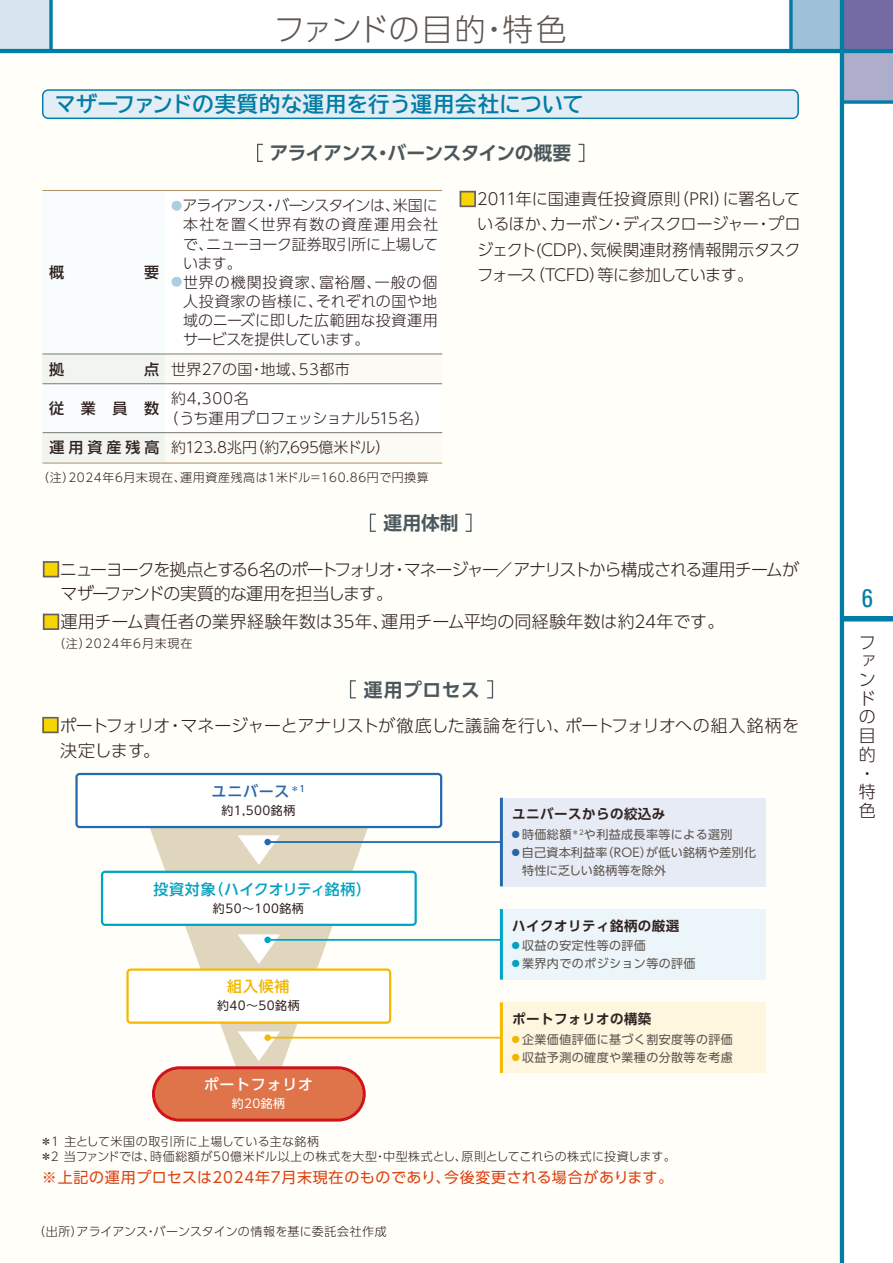
<style>
.page{position:relative;width:893px;height:1263px;background:#fff}
.page>*{position:absolute;margin:0;border:0;box-sizing:border-box;transform-origin:0 0}
.t1{font:30.9px "UD Shin Go Pro Light 90 pv RKSJ H";letter-spacing:.005em;color:#5d554f}
.t2{font:condensed 25.5px "Univers";color:#007da4}
.t3{font:21.3px "TBUD Go Std Bold 90 pv RKSJ H";letter-spacing:.01em;color:#007da4}
.t4{font:18.75px "UD Shin Go Pro De Bold 90 pv RKSJ H";letter-spacing:-.035em;color:#4a575d}
.t5{font:18.75px "UD Shin Go Pro De Bold 90 pv RKSJ H";letter-spacing:-.01em;color:#4a575d}
.t6{font:16.95px/24px "UD Shin Go Pro Light 90 pv RKSJ H";letter-spacing:-.07em;color:#312221}
.t7{font:16.95px/18.8px "UD Shin Go Pro Light 90 pv RKSJ H";letter-spacing:-.035em;color:#312221}
.t8{font:16.95px "UD Shin Go Pro Light 90 pv RKSJ H";letter-spacing:.005em;color:#312221}
.t9{font:16.2px/25.3px "UD Shin Go Pro Light 90 pv RKSJ H";letter-spacing:-.035em;color:#312221;text-align:justify}
.t10{font:15px/19.2px "UD Shin Go Pro Light 90 pv RKSJ H";color:#312221;text-align:justify}
.t11{font:15px "UD Shin Go Pro Regular 90 pv RKSJ H";letter-spacing:.045em;color:#dc4314}
.t12{font:15px "UD Shin Go Pro Light 90 pv RKSJ H";letter-spacing:-.03em;color:#312221}
.t13{font:15px "UD Shin Go Pro Medium 90 pv RKSJ H";letter-spacing:-.02em;color:#06a1bf}
.t14{font:15px "UD Shin Go Pro Light 90 pv RKSJ H";letter-spacing:.02em;color:#312221}
.t15{font:15px "UD Shin Go Pro Medium 90 pv RKSJ H";letter-spacing:.05em;color:#2b66a7}
.t16{font:15px "UD Shin Go Pro Medium 90 pv RKSJ H";letter-spacing:.05em;color:#fff}
.t17{font:15px "UD Shin Go Pro Medium 90 pv RKSJ H";color:#312221}
.t18{font:15px "UD Shin Go Pro Medium 90 pv RKSJ H";color:#f0b700}
.t19{font:13.5px "UD Shin Go Pro De Bold 90 pv RKSJ H";letter-spacing:.035em;color:#312221}
.t20{font:12px/18px "UD Shin Go Pro Regular 90 pv RKSJ H";letter-spacing:.035em;color:#5d554f}
.t21{font:12px/15px "UD Shin Go Pro Light 90 pv RKSJ H";letter-spacing:.02em;color:#312221}
.t22{font:12px "UD Shin Go Pro Light 90 pv RKSJ H";letter-spacing:.05em;color:#312221}
.t23{font:12px "UD Shin Go Pro Light 90 pv RKSJ H";letter-spacing:.015em;color:#312221}
.t24{font:12px "UD Shin Go Pro Regular 90 pv RKSJ H";letter-spacing:.035em;color:#312221}
.t25{font:12px "UD Shin Go Pro Light 90 pv RKSJ H";letter-spacing:.075em;color:#312221}
.t26{font:12px "UD Shin Go Pro Regular 90 pv RKSJ H";letter-spacing:.035em;color:#fff}
.s1{font-size:11.25px;color:#adcde0}
.s2{font-size:16.95px;color:#f6d500}
.s3{font-family:"UD Shin Go Pro Medium 90 pv RKSJ H"}
.s4{color:#f6d500}
.s5{color:#2b66a7}
.s6{color:#06a1bf}
.s7{color:#f0b700}
</style>
<div class="page">
<div style="left:842px;top:0;width:51px;height:51px;background:#746ba5"></div>
<div style="left:0;top:0;width:51px;height:51px;background:#d7e4ef"></div>
<div style="left:842px;top:51px;width:51px;height:51px;background:#aeadcc"></div>
<div style="left:791px;top:0;width:51px;height:51px;background:#9ec0d8"></div>
<svg style="left:49px;top:0;width:4px;height:49px"></svg>
<div style="left:0;top:51px;width:842px;height:1212px;background:#fffef9"></div>
<div style="left:842px;top:616px;width:51px;height:5px;background:#007da4"></div>
<hr style="left:840px;top:0;width:4px;height:1263px;background:#007da4">
<hr style="left:0;top:49px;width:893px;height:4px;background:#007da4">
<svg style="left:844px;top:100px;width:49px;height:4px"></svg>
<svg style="left:789px;top:0;width:4px;height:49px"></svg>
<svg style="left:42px;top:89px;width:757px;height:30px;background:#cce2ed"></svg>
<svg style="left:135px;top:828px;width:248px;height:211px;fill:#e0d6be"></svg>
<svg style="left:238px;top:835px;width:42px;height:30px"></svg>
<svg style="left:75px;top:773px;width:367px;height:55px"></svg>
<svg style="left:101px;top:871px;width:316px;height:55px"></svg>
<svg style="left:126px;top:934px;width:265px;height:90px"></svg>
<svg style="left:152px;top:1031px;width:214px;height:90px"></svg>
<div style="left:501px;top:798px;width:264px;height:88px;background:#e7ebf5"></div>
<hr style="left:500px;top:798px;width:3px;height:88px;background:#2569af">
<div style="left:264px;top:839px;width:7px;height:6px;background:#2569af;border-radius:50%"></div>
<hr style="left:268px;top:841px;width:233px;height:2px;background:#2569af">
<div style="left:501px;top:909px;width:264px;height:71px;background:#ecf5f9"></div>
<hr style="left:500px;top:909px;width:3px;height:71px;background:#00a5c6">
<div style="left:264px;top:936px;width:7px;height:7px;background:#00a5c6;border-radius:50%"></div>
<hr style="left:268px;top:939px;width:233px;height:2px;background:#00a5c6">
<div style="left:501px;top:1002px;width:264px;height:71px;background:#fef6de"></div>
<hr style="left:500px;top:1002px;width:3px;height:71px;background:#f4b900">
<div style="left:264px;top:1034px;width:7px;height:7px;background:#f4b900;border-radius:50%"></div>
<hr style="left:268px;top:1037px;width:233px;height:1px;background:#f4b900">
<div style="left:42px;top:717px;width:17px;height:16px;border:2px solid #68615b"></div>
<div style="left:350px;top:680px;width:6px;height:18px;border:1px solid #4c585d"></div>
<div style="left:486px;top:680px;width:7px;height:18px;border:1px solid #4c585d"></div>
<div style="left:43px;top:190px;width:399px;height:273px;background:#fff"></div>
<div style="left:43px;top:190px;width:122px;height:273px;background:#f9fcfd"></div>
<div style="left:165px;top:354px;width:277px;height:30px;background:#fbfaf4"></div>
<div style="left:43px;top:354px;width:122px;height:30px;background:#f2f4f0"></div>
<div style="left:165px;top:433px;width:277px;height:29px;background:#fbfaf4"></div>
<div style="left:43px;top:433px;width:122px;height:29px;background:#f2f4f0"></div>
<hr style="left:43px;top:354px;width:399px;height:1px;background:#7c7973">
<hr style="left:43px;top:383px;width:399px;height:1px;background:#7c7973">
<hr style="left:43px;top:432px;width:399px;height:1px;background:#7c7973">
<hr style="left:43px;top:462px;width:399px;height:2px;background:#ac936c">
<hr style="left:43px;top:190px;width:399px;height:1px;background:#ac936c">
<div style="left:460px;top:191px;width:16px;height:16px;border:2px solid #68615b"></div>
<div style="left:257px;top:144px;width:7px;height:18px;border:1px solid #4c585d"></div>
<div style="left:578px;top:144px;width:6px;height:18px;border:1px solid #4c585d"></div>
<div style="left:43px;top:561px;width:16px;height:16px;border:2px solid #68615b"></div>
<div style="left:43px;top:614px;width:16px;height:16px;border:2px solid #68615b"></div>
<div style="left:370px;top:514px;width:6px;height:18px;border:1px solid #4c585d"></div>
<div style="left:465px;top:514px;width:7px;height:18px;border:1px solid #4c585d"></div>
<h1 class="t1" style="left:274px;top:18px;width:295px">ファンドの目的・特色</h1>
<h3 class="t3" style="left:55px;top:96px;width:530px">マザーファンドの実質的な運用を行う運用会社について</h3>
<p class="t17" style="left:49px;top:267px;width:16px">概</p>
<p class="t17" style="left:144px;top:267px;width:16px">要</p>
<p class="t4" style="left:270px;top:146px;width:303px">アライアンス・バーンスタインの概要</p>
<p class="t10" style="left:183px;top:198px;width:257px;text-indent:-12px"><span class="s1">●</span>アライアンス・バーンスタインは、米国に本社を置く世界有数の資産運用会社で、ニューヨーク証券取引所に上場しています。</p>
<p class="t10" style="left:183px;top:275px;width:256px;text-indent:-12px"><span class="s1">●</span>世界の機関投資家、富裕層、一般の個人投資家の皆様に、それぞれの国や地域のニーズに即した広範囲な投資運用サービスを提供しています。</p>
<p class="t9" style="left:477px;top:189px;width:325px;text-indent:-18px"><span class="s2">■</span>2011年に国連責任投資原則（PRI）に署名しているほか、カーボン・ディスクロージャー・プロジェクト(CDP)、気候関連財務情報開示タスクフォース（TCFD）等に参加しています。</p>
<p class="t17" style="left:49px;top:363px;width:16px">拠</p>
<p class="t14" style="left:144px;top:363px;width:207px"><span class="s3">点</span> 世界27の国・地域、53都市</p>
<p class="t17" style="left:49px;top:402px;width:112px">従業員数</p>
<p class="t10" style="left:164px;top:391px;width:268px;text-indent:8px">約4,300名<br>（うち運用プロフェッショナル515名）</p>
<p class="t12" style="left:49px;top:442px;width:342px"><span class="s3">運用資産残高</span> 約123.8兆円（約7,695億米ドル）</p>
<p class="t22" style="left:37px;top:473px;width:393px">（注）2024年6月末現在、運用資産残高は１米ドル＝160.86円で円換算</p>
<p class="t5" style="left:384px;top:516px;width:76px">運用体制</p>
<p class="t6" style="left:61px;top:560px;width:740px;text-indent:-18px"><span class="s4">■</span>ニューヨークを拠点とする6名のポートフォリオ・マネージャー／アナリストから構成される運用チームがマザーファンドの実質的な運用を担当します。</p>
<p class="t8" style="left:42px;top:615px;width:684px"><span class="s4">■</span>運用チーム責任者の業界経験年数は35年、運用チーム平均の同経験年数は約24年です。</p>
<p class="t25" style="left:53px;top:639px;width:141px">（注）2024年6月末現在</p>
<p class="t5" style="left:364px;top:683px;width:117px">運用プロセス</p>
<p class="t7" style="left:60px;top:715px;width:740px;line-height:25.5px;text-indent:-18px"><span class="s4">■</span>ポートフォリオ・マネージャーとアナリストが徹底した議論を行い、ポートフォリオへの組入銘柄を決定します。</p>
<p class="t15" style="left:212px;top:785px;width:95px">ユニバース<sup>＊1</sup></p>
<p class="t24" style="left:221px;top:806px;width:75px">約1,500銘柄</p>
<p class="t13" style="left:153px;top:883px;width:219px">投資対象（ハイクオリティ銘柄）</p>
<p class="t24" style="left:213px;top:904px;width:92px">約50～100銘柄</p>
<p class="t18" style="left:227px;top:981px;width:64px">組入候補</p>
<p class="t24" style="left:217px;top:1001px;width:84px">約40～50銘柄</p>
<p class="t16" style="left:204px;top:1079px;width:111px">ポートフォリオ</p>
<p class="t26" style="left:232px;top:1099px;width:55px">約20銘柄</p>
<p class="t19" style="left:512px;top:809px;width:155px">ユニバースからの絞込み</p>
<p class="t20" style="left:510px;top:827px;width:224px"><span class="s5">●</span>時価総額<sup>＊2</sup>や利益成長率等による選別</p>
<p class="t20" style="left:510px;top:845px;width:248px"><span class="s5">●</span>自己資本利益率（ROE）が低い銘柄や差別化　特性に乏しい銘柄等を除外</p>
<p class="t19" style="left:512px;top:921px;width:169px">ハイクオリティ銘柄の厳選</p>
<p class="t20" style="left:510px;top:938px;width:138px"><span class="s6">●</span>収益の安定性等の評価</p>
<p class="t20" style="left:510px;top:956px;width:187px"><span class="s6">●</span>業界内でのポジション等の評価</p>
<p class="t19" style="left:512px;top:1013px;width:141px">ポートフォリオの構築</p>
<p class="t20" style="left:510px;top:1032px;width:225px"><span class="s7">●</span>企業価値評価に基づく割安度等の評価</p>
<p class="t20" style="left:510px;top:1050px;width:225px"><span class="s7">●</span>収益予測の確度や業種の分散等を考慮</p>
<p class="t21" style="left:40px;top:1136px;width:637px">＊1 主として米国の取引所に上場している主な銘柄<br>＊２ 当ファンドでは、時価総額が50億米ドル以上の株式を大型・中型株式とし、原則としてこれらの株式に投資します。</p>
<p class="t11" style="left:42px;top:1172px;width:633px">※上記の運用プロセスは2024年7月末現在のものであり、今後変更される場合があります。</p>
<p class="t23" style="left:33px;top:1227px;width:355px">（出所）アライアンス・バーンスタインの情報を基に委託会社作成</p>
<h2 class="t2" style="left:862px;top:582px;width:13px">6</h2>
<p class="t7" style="left:859px;top:635px;width:18px">ファンドの目的・特色</p>
</div>
